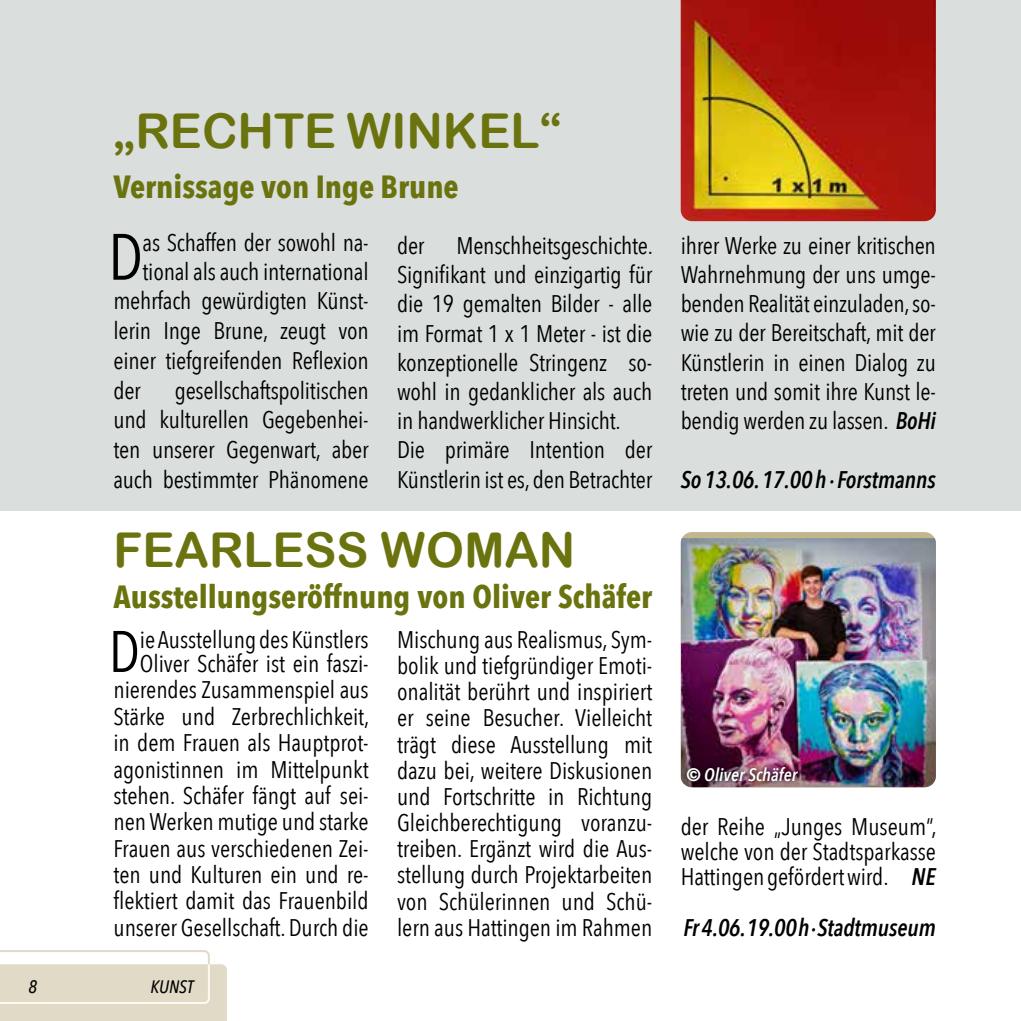
<style>
.page{position:relative;width:1021px;height:1021px;background:#fff}
.page>*{position:absolute;margin:0;border:0;box-sizing:border-box;transform-origin:0 0}
.t1{font:64.6px "Avenir Next Condensed";color:#000}
.t2{font:57.8px "Avenir Next Condensed";color:#000}
.t3{font:48px "Arial Rounded MT Bold";color:#6a730d}
.t4{font:700 32px "Avenir Next Condensed";color:#6a730d}
.t5{font:24px/29.2px "Avenir Next Condensed";letter-spacing:-.01em;color:#000;text-align:justify}
.t6{font:italic 600 24px "Avenir Next Condensed";letter-spacing:-.005em;color:#000;scale:.95 1}
.t7{font:italic 600 18px "Avenir Next Condensed";color:#fff}
.t8{font:italic 500 18px "Avenir Next Condensed";letter-spacing:-.005em;color:#000}
.s1{font-weight:600;font-style:italic}
.s2{font-family:"Avenir";font-weight:900;font-style:normal}
</style>
<div class="page">
<div style="left:680px;top:532px;width:255px;height:255px;background:#c1b68d;border-radius:11px"></div>
<img style="left:681px;top:538px;width:254px;height:249px">
<img style="left:682px;top:763px;width:120px;height:22px">
<div style="left:0;top:0;width:1020px;height:510px;background:#dadfdd"></div>
<img style="left:680px;top:0;width:255px;height:221px">
<svg style="left:0;top:950px;width:227px;height:70px"></svg>
<h3 class="t3" style="left:113px;top:103px;width:449px">„RECHTE WINKEL“</h3>
<h3 class="t4" style="left:113px;top:167px;width:347px">Vernissage von Inge Brune</h3>
<h1 class="t1" style="left:108px;top:202px;width:36px">D</h1>
<p class="t5" style="left:142px;top:227px;width:228px">as Schaffen der sowohl na-</p>
<p class="t5" style="left:142px;top:255px;width:228px">tional als auch international</p>
<p class="t5" style="left:113px;top:285px;width:257px">mehrfach gewürdigten Künst-</p>
<p class="t5" style="left:113px;top:315px;width:257px">lerin Inge Brune, zeugt von</p>
<p class="t5" style="left:113px;top:345px;width:257px">einer tiefgreifenden Reflexion</p>
<p class="t5" style="left:113px;top:374px;width:29px">der</p>
<p class="t5" style="left:113px;top:374px;width:257px;line-height:29.8px;text-indent:61px">gesellschaftspolitischen und kulturellen Gegebenhei&shy;ten unserer Gegenwart, aber auch bestimmter Phänomene</p>
<p class="t5" style="left:397px;top:230px;width:257px;text-align:left;text-indent:59px">Menschheitsgeschichte.<br>Signifikant und einzigartig für die 19 gemalten Bilder - alle im Format 1 x 1 Meter - ist die konzeptionelle Stringenz so&shy;wohl in gedanklicher als auch in handwerklicher Hinsicht.<br>Die primäre Intention der<br>Künstlerin ist es, den Betrachter</p>
<p class="t5" style="left:680px;top:230px;width:257px">ihrer Werke zu einer kritischen Wahrnehmung der uns umge&shy;benden Realität einzuladen, so&shy;wie zu der Bereitschaft, mit der Künstlerin in einen Dialog zu treten und somit ihre Kunst le&shy;bendig werden zu lassen. <span class="s1">BoHi</span></p>
<p class="t5" style="left:397px;top:230px;width:29px">der</p>
<p class="t6" style="left:680px;top:465px;width:270px">So 13.06. 17.00 h · Forstmanns</p>
<h3 class="t3" style="left:113px;top:521px;width:463px">FEARLESS WOMAN</h3>
<h3 class="t4" style="left:113px;top:577px;width:540px">Ausstellungseröffnung von Oliver Schäfer</h3>
<h2 class="t2" style="left:109px;top:602px;width:33px">D</h2>
<p class="t5" style="left:140px;top:626px;width:230px;line-height:24px">ie Ausstellung des Künstlers<br>Oliver Schäfer ist ein faszi-</p>
<p class="t5" style="left:113px;top:675px;width:257px;line-height:26.4px">nierendes Zusammenspiel aus Stärke und Zerbrechlichkeit, in dem Frauen als Hauptprot&shy;agonistinnen im Mittelpunkt stehen. Schäfer fängt auf sei&shy;nen Werken mutige und starke Frauen aus verschiedenen Zei&shy;ten und Kulturen ein und re&shy;flektiert damit das Frauenbild unserer Gesellschaft. Durch die</p>
<p class="t8" style="left:28px;top:975px;width:10px">8</p>
<p class="t8" style="left:150px;top:975px;width:44px">KUNST</p>
<p class="t5" style="left:397px;top:625px;width:257px;line-height:26.2px">Mischung aus Realismus, Sym&shy;bolik und tiefgründiger Emoti&shy;onalität berührt und inspiriert er seine Besucher. Vielleicht trägt diese Ausstellung mit dazu bei, weitere Diskusionen und Fortschritte in Richtung Gleichberechtigung voranzu&shy;treiben. Ergänzt wird die Aus&shy;stellung durch Projektarbeiten von Schülerinnen und Schü&shy;lern aus Hattingen im Rahmen</p>
<p class="t7" style="left:686px;top:764px;width:112px"><span class="s2">©</span> Oliver Schäfer</p>
<p class="t5" style="left:680px;top:812px;width:257px;line-height:25.2px">der Reihe „Junges Museum“, welche von der Stadtsparkasse Hattingen gefördert wird. <span class="s1">NE</span></p>
<p class="t6" style="left:683px;top:912px;width:267px">Fr 4.06. 19.00 h · Stadtmuseum</p>
</div>
